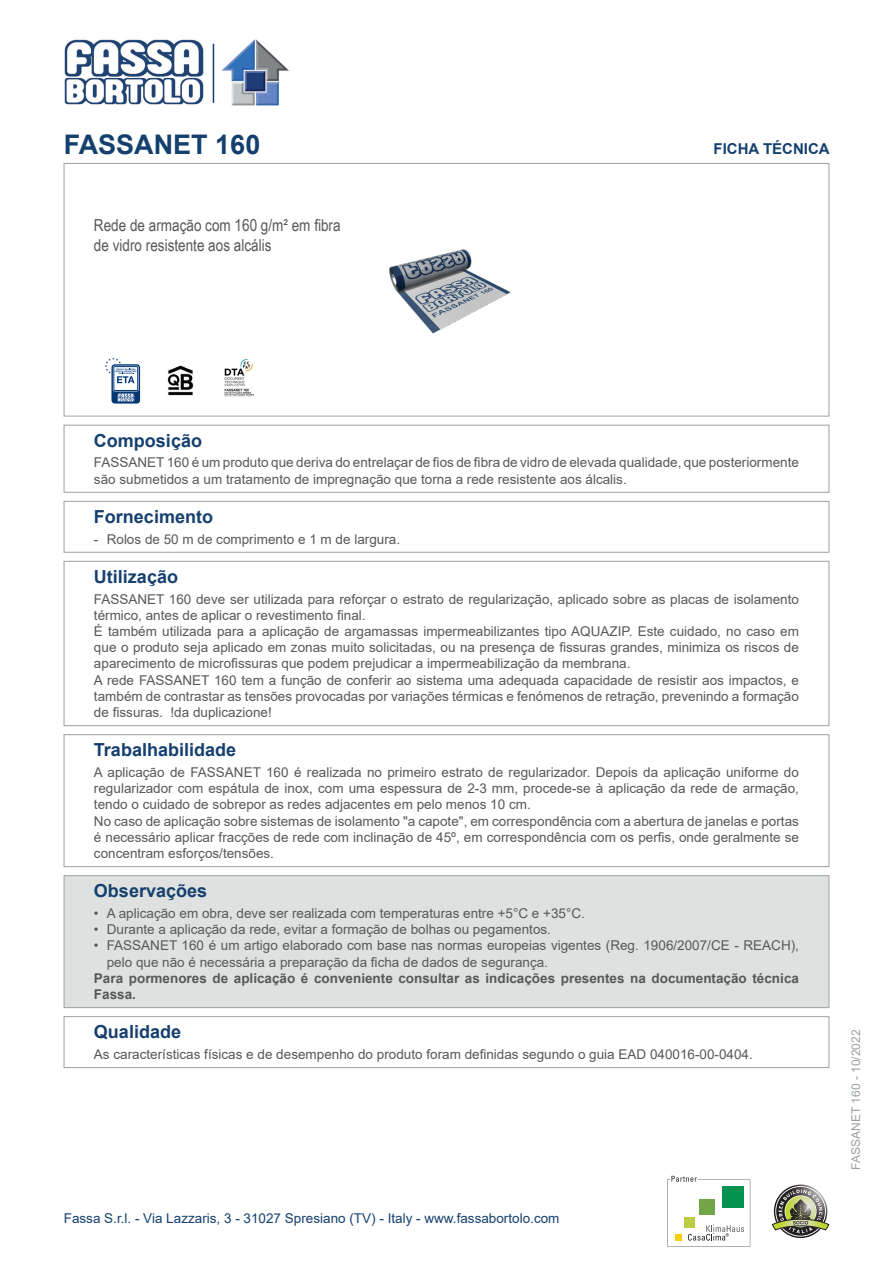
<style>
.page{position:relative;width:893px;height:1263px;background:#fff}
.page>*{position:absolute;margin:0;border:0;box-sizing:border-box;transform-origin:0 0}
.Sottotitolo{font:700 27px "Arial";color:#15406e}
.Titolo{font:700 18px "Arial";color:#15406e}
.Descrizione{font:16.5px/19.8px "Arial Narrow";color:#57585a}
.Scheda_Tecnica{font:700 15px "Arial";color:#15406e}
.Impiego{font:13.5px/16.2px "Arial";color:#57585a}
.Lavorazione{font:13.5px/16.2px "Arial";color:#57585a;text-align:justify}
.Composizione{font:13.5px/16.2px "Arial";color:#57585a}
.Note{font:700 13.5px/16.2px "Arial";color:#57585a}
.Qualita{font:13.5px "Arial";color:#57585a}
.t1{font:13.5px "Arial";color:#15406e}
.t2{font:12px "Arial";color:#9ba1a4}
</style>
<div class="page">
<svg style="left:111px;top:364px;width:29px;height:40px"></svg>
<svg style="left:118px;top:393px;width:16px;height:8px"></svg>
<div style="left:113px;top:366px;width:26px;height:25px;background:#fff;border-radius:2px"></div>
<div style="left:114px;top:366px;width:24px;height:25px;border:1px solid #013874"></div>
<svg style="left:105px;top:357px;width:32px;height:26px"></svg>
<img style="left:167px;top:365px;width:27px;height:31px">
<img style="left:224px;top:359px;width:30px;height:38px">
<img style="left:389px;top:249px;width:122px;height:85px">
<div style="left:64px;top:163px;width:765px;height:253px;border:1px solid #9ba1a4"></div>
<div style="left:64px;top:425px;width:765px;height:67px;border:1px solid #9ba1a4"></div>
<div style="left:64px;top:501px;width:765px;height:51px;border:1px solid #9ba1a4"></div>
<div style="left:64px;top:561px;width:765px;height:165px;border:1px solid #9ba1a4"></div>
<div style="left:64px;top:734px;width:765px;height:133px;border:1px solid #9ba1a4"></div>
<div style="left:64px;top:876px;width:765px;height:132px;background:#dfe1e1"></div>
<div style="left:64px;top:875px;width:765px;height:133px;border:1px solid #9ba1a4"></div>
<div style="left:64px;top:1016px;width:765px;height:52px;border:1px solid #9ba1a4"></div>
<svg style="left:667px;top:1176px;width:83px;height:71px"></svg>
<svg style="left:772px;top:1186px;width:57px;height:50px"></svg>
<img style="left:64px;top:39px;width:140px;height:66px">
<hr style="left:213px;top:44px;width:1px;height:59px;background:#15406e">
<img style="left:221px;top:39px;width:68px;height:67px">
<p class="Sottotitolo" style="left:64px;top:126px;width:198px">FASSANET 160</p>
<p class="Scheda_Tecnica" style="left:714px;top:138px;width:118px">FICHA TÉCNICA</p>
<p class="Descrizione" style="left:94px;top:214px;width:248px">Rede de armação com 160 g/m² em fibra de vidro resistente aos alcális</p>
<p class="Titolo" style="left:94px;top:428px;width:110px">Composição</p>
<p class="Composizione" style="left:94px;top:454px;width:706px">FASSANET 160 é um produto que deriva do entrelaçar de fios de fibra de vidro de elevada qualidade, que posteriormente são submetidos a um tratamento de impregnação que torna a rede resistente aos álcalis.</p>
<p class="Titolo" style="left:94px;top:504px;width:121px">Fornecimento</p>
<p class="Impiego" style="left:94px;top:531px;width:308px">- Rolos de 50 m de comprimento e 1 m de largura.</p>
<p class="Titolo" style="left:94px;top:564px;width:86px">Utilização</p>
<p class="Impiego" style="left:94px;top:591px;width:706px">FASSANET 160 deve ser utilizada para reforçar o estrato de regularização, aplicado sobre as placas de isolamento térmico, antes de aplicar o revestimento final.</p>
<p class="Impiego" style="left:94px;top:623px;width:706px;text-align:justify">É também utilizada para a aplicação de argamassas impermeabilizantes tipo AQUAZIP. Este cuidado, no caso em que o produto seja aplicado em zonas muito solicitadas, ou na presença de fissuras grandes, minimiza os riscos de aparecimento de microfissuras que podem prejudicar a impermeabilização da membrana.</p>
<p class="Impiego" style="left:94px;top:672px;width:706px;text-align:justify">A rede FASSANET 160 tem a função de conferir ao sistema uma adequada capacidade de resistir aos impactos, e também de contrastar as tensões provocadas por variações térmicas e fenómenos de retração, prevenindo a formação de fissuras. !da duplicazione!</p>
<p class="Titolo" style="left:94px;top:737px;width:144px">Trabalhabilidade</p>
<p class="Lavorazione" style="left:94px;top:764px;width:706px">A aplicação de FASSANET 160 é realizada no primeiro estrato de regularizador. Depois da aplicação uniforme do regularizador com espátula de inox, com uma espessura de 2-3 mm, procede-se à aplicação da rede de armação, tendo o cuidado de sobrepor as redes adjacentes em pelo menos 10 cm.</p>
<p class="Lavorazione" style="left:94px;top:813px;width:706px">No caso de aplicação sobre sistemas de isolamento "a capote", em correspondência com a abertura de janelas e portas é necessário aplicar fracções de rede com inclinação de 45º, em correspondência com os perfis, onde geralmente se concentram esforços/tensões.</p>
<p class="Titolo" style="left:94px;top:878px;width:115px">Observações</p>
<p class="Impiego" style="left:94px;top:905px;width:493px">• A aplicação em obra, deve ser realizada com temperaturas entre +5°C e +35°C.</p>
<p class="Impiego" style="left:94px;top:921px;width:458px">• Durante a aplicação da rede, evitar a formação de bolhas ou pegamentos.</p>
<p class="Impiego" style="left:107px;top:937px;width:694px;text-indent:-13px">• FASSANET 160 é um artigo elaborado com base nas normas europeias vigentes (Reg. 1906/2007/CE - REACH), pelo que não é necessária a preparação da ficha de dados de segurança.</p>
<p class="Note" style="left:94px;top:970px;width:706px">Para pormenores de aplicação é conveniente consultar as indicações presentes na documentação técnica<br>Fassa.</p>
<p class="Titolo" style="left:94px;top:1019px;width:89px">Qualidade</p>
<p class="Qualita" style="left:94px;top:1045px;width:660px">As características físicas e de desempenho do produto foram definidas segundo o guia EAD 040016-00-0404.</p>
<p class="t1" style="left:64px;top:1208px;width:497px">Fassa S.r.l. - Via Lazzaris, 3 - 31027 Spresiano (TV) - Italy - www.fassabortolo.com</p>
<p class="t2" style="left:848px;top:1170px;width:141px;rotate:-90deg">FASSANET 160 - 10/2022</p>
</div>
